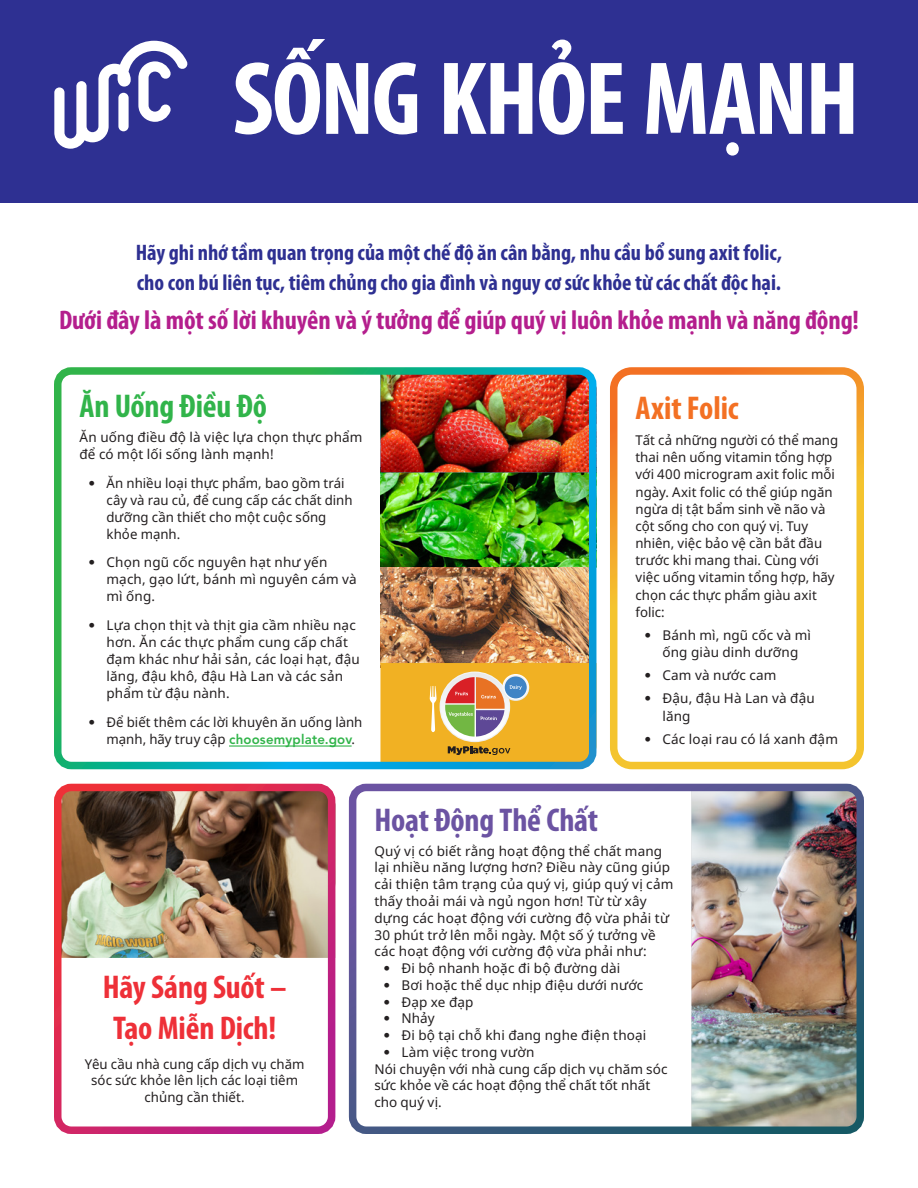
<style>
.page{position:relative;width:918px;height:1188px;background:#fff}
.page>*{position:absolute;margin:0;border:0;box-sizing:border-box;transform-origin:0 0}
.t1{font:700 condensed 105px "Myriad Pro";letter-spacing:-.02em;color:#fff}
.t2{font:700 condensed 33px/40.5px "Myriad Pro";letter-spacing:-.005em;color:#ee3038;text-align:center}
.t3{font:700 condensed 33px "Myriad Pro";letter-spacing:-.005em;color:#6b53a2}
.t4{font:700 condensed 33px "Myriad Pro";letter-spacing:-.005em;color:#31b44a}
.t5{font:700 condensed 33px "Myriad Pro";letter-spacing:-.005em;color:#f37023}
.t6{font:700 condensed 27px "Myriad Pro";letter-spacing:-.005em;color:#b41e8d}
.t7{font:700 condensed 22.5px/30px "Myriad Pro";color:#2e3092}
.Body_Text__space_abo{font:13.5px/17.1px "Noto Sans";letter-spacing:.01em;color:#231f20}
.s1{font-family:"Avenir LT Std";font-weight:300}
.s2{font-family:"Avenir LT Std";font-weight:800;color:#31b44a}
</style>
<div class="page">
<img style="left:380px;top:472px;width:207px;height:95px">
<img style="left:380px;top:376px;width:207px;height:96px">
<img style="left:380px;top:567px;width:207px;height:96px">
<svg style="left:380px;top:663px;width:207px;height:97px;background:#e2ab3c"></svg>
<img style="left:63px;top:793px;width:263px;height:165px">
<img style="left:692px;top:793px;width:163px;height:332px">
<div style="left:0;top:0;width:918px;height:203px;background:#2e3092"></div>
<hr style="left:229px;top:745px;width:123px;height:2px;background:#31b44a">
<div style="left:54px;top:367px;width:542px;height:402px;border:8px solid #fff;border-radius:14px"></div>
<div style="left:349px;top:784px;width:515px;height:350px;border:8px solid #fff;border-radius:14px"></div>
<div style="left:54px;top:784px;width:281px;height:350px;border:8px solid #fff;border-radius:14px"></div>
<svg style="left:54px;top:41px;width:134px;height:108px"></svg>
<div style="left:610px;top:367px;width:254px;height:402px;border:8px solid #fff;border-radius:18px"></div>
<p class="t1" style="left:232px;top:33px;width:629px">SỐNG KHỎE MẠNH</p>
<h1 class="t7" style="left:136px;top:237px;width:648px">Hãy ghi nhớ tầm quan trọng của một chế độ ăn cân bằng, nhu cầu bổ sung axit folic, cho con bú liên tục, tiêm chủng cho gia đình và nguy cơ sức khỏe từ các chất độc hại.</h1>
<h1 class="t6" style="left:59px;top:303px;width:801px">Dưới đây là một số lời khuyên và ý tưởng để giúp quý vị luôn khỏe mạnh và năng động!</h1>
<h1 class="t4" style="left:80px;top:386px;width:189px">Ăn Uống Điều Độ</h1>
<p class="Body_Text__space_abo" style="left:80px;top:429px;width:284px">Ăn uống điều độ là việc lựa chọn thực phẩm để có một lối sống lành mạnh!</p>
<p class="Body_Text__space_abo" style="left:106px;top:475px;width:248px;text-indent:-18px"><span class="s1">•</span> Ăn nhiều loại thực phẩm, bao gồm trái cây và rau củ, để cung cấp các chất dinh dưỡng cần thiết cho một cuộc sống khỏe mạnh.</p>
<p class="Body_Text__space_abo" style="left:106px;top:554px;width:252px;text-indent:-18px"><span class="s1">•</span> Chọn ngũ cốc nguyên hạt như yến mạch, gạo lứt, bánh mì nguyên cám và mì ống.</p>
<p class="Body_Text__space_abo" style="left:106px;top:617px;width:255px;text-indent:-18px"><span class="s1">•</span> Lựa chọn thịt và thịt gia cầm nhiều nạc hơn. Ăn các thực phẩm cung cấp chất đạm khác như hải sản, các loại hạt, đậu lăng, đậu khô, đậu Hà Lan và các sản phẩm từ đậu nành.</p>
<p class="Body_Text__space_abo" style="left:106px;top:714px;width:257px;text-indent:-18px"><span class="s1">•</span> Để biết thêm các lời khuyên ăn uống lành mạnh, hãy truy cập <span class="s2">choosemyplate.gov</span>.</p>
<h1 class="t5" style="left:635px;top:387px;width:105px">Axit Folic</h1>
<p class="Body_Text__space_abo" style="left:635px;top:432px;width:204px">Tất cả những người có thể mang thai nên uống vitamin tổng hợp với 400 microgram axit folic mỗi ngày. Axit folic có thể giúp ngăn ngừa dị tật bẩm sinh về não và cột sống cho con quý vị. Tuy nhiên, việc bảo vệ cần bắt đầu trước khi mang thai. Cùng với việc uống vitamin tổng hợp, hãy chọn các thực phẩm giàu axit folic:</p>
<p class="Body_Text__space_abo" style="left:644px;top:627px;width:168px;text-align:center"><span class="s1">•</span> Bánh mì, ngũ cốc và mì ống giàu dinh dưỡng</p>
<p class="Body_Text__space_abo" style="left:644px;top:667px;width:134px"><span class="s1">•</span> Cam và nước cam</p>
<p class="Body_Text__space_abo" style="left:662px;top:690px;width:154px;text-indent:-18px"><span class="s1">•</span> Đậu, đậu Hà Lan và đậu lăng</p>
<p class="Body_Text__space_abo" style="left:644px;top:731px;width:195px"><span class="s1">•</span> Các loại rau có lá xanh đậm</p>
<h1 class="t2" style="left:103px;top:966px;width:185px">Hãy Sáng Suốt –<br>Tạo Miễn Dịch!</h1>
<p class="Body_Text__space_abo" style="left:85px;top:1056px;width:221px;line-height:16.5px;text-align:center">Yêu cầu nhà cung cấp dịch vụ chăm sóc sức khỏe lên lịch các loại tiêm chủng cần thiết.</p>
<h1 class="t3" style="left:374px;top:800px;width:225px">Hoạt Động Thể Chất</h1>
<p class="Body_Text__space_abo" style="left:374px;top:843px;width:301px">Quý vị có biết rằng hoạt động thể chất mang lại nhiều năng lượng hơn? Điều này cũng giúp cải thiện tâm trạng của quý vị, giúp quý vị cảm thấy thoải mái và ngủ ngon hơn! Từ từ xây dựng các hoạt động với cường độ vừa phải từ 30 phút trở lên mỗi ngày. Một số ý tưởng về các hoạt động với cường độ vừa phải như:</p>
<p class="Body_Text__space_abo" style="left:383px;top:960px;width:239px"><span class="s1">•</span> Đi bộ nhanh hoặc đi bộ đường dài</p>
<p class="Body_Text__space_abo" style="left:383px;top:977px;width:261px"><span class="s1">•</span> Bơi hoặc thể dục nhịp điệu dưới nước</p>
<p class="Body_Text__space_abo" style="left:383px;top:993px;width:92px"><span class="s1">•</span> Đạp xe đạp</p>
<p class="Body_Text__space_abo" style="left:383px;top:1010px;width:53px"><span class="s1">•</span> Nhảy</p>
<p class="Body_Text__space_abo" style="left:383px;top:1027px;width:265px"><span class="s1">•</span> Đi bộ tại chỗ khi đang nghe điện thoại</p>
<p class="Body_Text__space_abo" style="left:383px;top:1044px;width:153px"><span class="s1">•</span> Làm việc trong vườn</p>
<p class="Body_Text__space_abo" style="left:374px;top:1061px;width:295px">Nói chuyện với nhà cung cấp dịch vụ chăm sóc sức khỏe về các hoạt động thể chất tốt nhất cho quý vị.</p>
</div>
